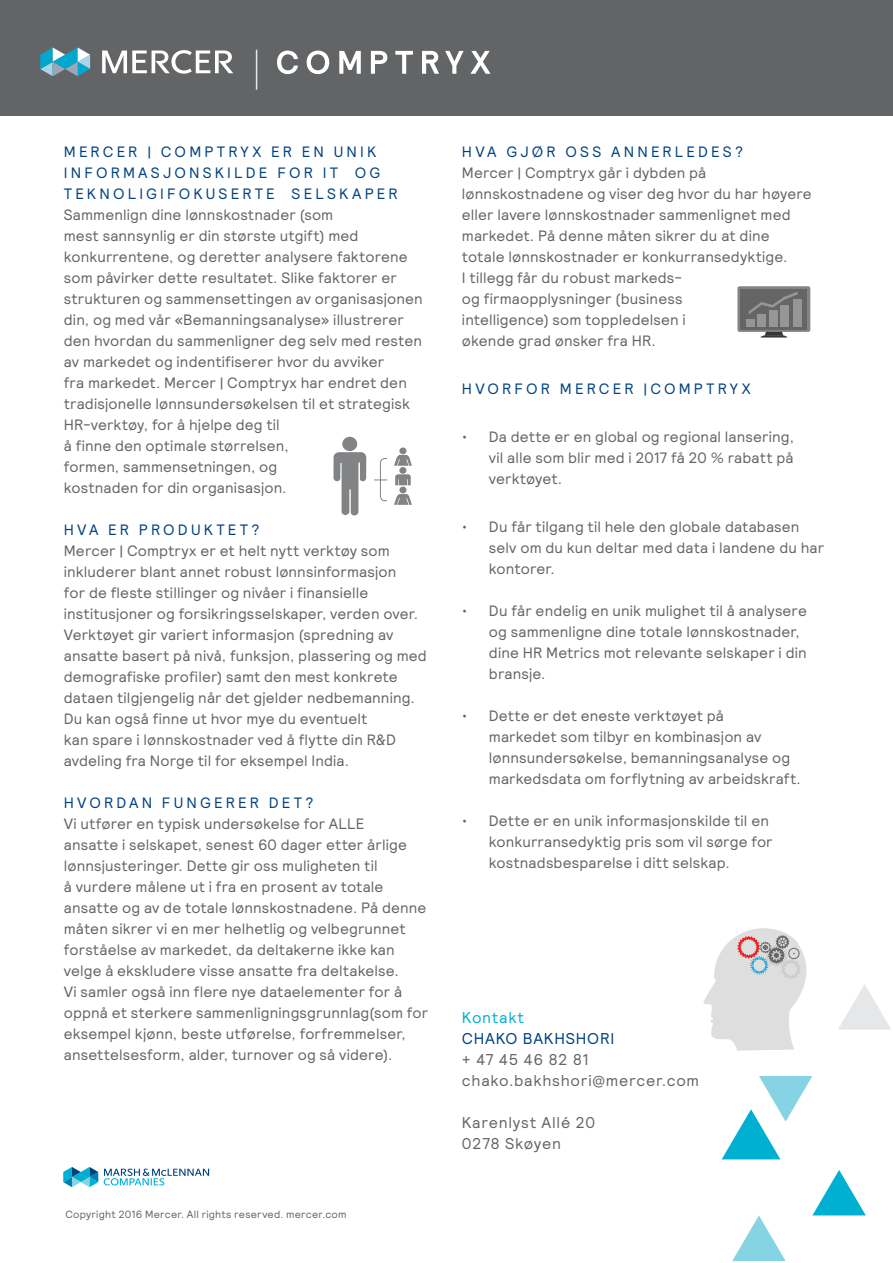
<style>
.page{position:relative;width:893px;height:1263px;background:#fff}
.page>*{position:absolute;margin:0;border:0;box-sizing:border-box;transform-origin:0 0}
.t1{font:15.6px/21px "Relative";letter-spacing:.04em;color:#636568}
.t2{font:15.6px "Relative";letter-spacing:.05em;color:#004280}
.t3{font:15.6px "Relative";color:#00b0d3}
.t4{font:15px/21px "Relative";letter-spacing:.01em;color:#636466}
.t5{font:15px/21px "Relative";letter-spacing:.21em;color:#004280}
.t6{font:10.5px "Relative";letter-spacing:.02em;color:#636466}
</style>
<div class="page">
<div style="left:0;top:0;width:893px;height:116px;background:#636466"></div>
<svg style="left:732px;top:1215px;width:54px;height:46px"></svg>
<svg style="left:838px;top:984px;width:53px;height:45px"></svg>
<svg style="left:722px;top:1076px;width:90px;height:83px"></svg>
<svg style="left:812px;top:1170px;width:54px;height:45px"></svg>
<hr style="left:256px;top:50px;width:1px;height:40px;background:#e6e7e8">
<div style="left:342px;top:437px;width:15px;height:14px;background:#828384;border-radius:50%"></div>
<svg style="left:333px;top:452px;width:33px;height:63px"></svg>
<div style="left:380px;top:458px;width:14px;height:43px;border:1px solid #636466;border-radius:4px"></div>
<div style="left:387px;top:457px;width:11px;height:46px;background:#fff"></div>
<div style="left:399px;top:467px;width:7px;height:7px;background:#828384;border-radius:50%"></div>
<svg style="left:395px;top:474px;width:16px;height:11px"></svg>
<div style="left:399px;top:447px;width:7px;height:7px;background:#828384;border-radius:50%"></div>
<svg style="left:394px;top:455px;width:18px;height:11px"></svg>
<div style="left:399px;top:487px;width:7px;height:6px;background:#828384;border-radius:50%"></div>
<svg style="left:394px;top:494px;width:18px;height:11px"></svg>
<svg style="left:374px;top:479px;width:13px;height:1px"></svg>
<div style="left:737px;top:286px;width:73px;height:46px;background:linear-gradient(to right,#848486,#848486);border-radius:2px"></div>
<div style="left:741px;top:289px;width:66px;height:41px;background:#666566"></div>
<svg style="left:760px;top:332px;width:27px;height:6px"></svg>
<div style="left:746px;top:319px;width:9px;height:8px;background:#959698"></div>
<div style="left:757px;top:315px;width:9px;height:12px;background:#959698"></div>
<div style="left:769px;top:310px;width:8px;height:17px;background:#959698"></div>
<div style="left:780px;top:305px;width:9px;height:22px;background:#959698"></div>
<div style="left:793px;top:300px;width:8px;height:27px;background:#959698"></div>
<svg style="left:748px;top:292px;width:50px;height:23px"></svg>
<svg style="left:703px;top:928px;width:104px;height:122px"></svg>
<svg style="left:40px;top:47px;width:50px;height:29px"></svg>
<svg style="left:102px;top:50px;width:131px;height:24px"></svg>
<svg style="left:277px;top:51px;width:21px;height:23px"></svg>
<svg style="left:307px;top:51px;width:22px;height:23px"></svg>
<svg style="left:339px;top:51px;width:22px;height:23px"></svg>
<svg style="left:371px;top:51px;width:16px;height:23px"></svg>
<svg style="left:395px;top:51px;width:18px;height:23px"></svg>
<svg style="left:422px;top:51px;width:17px;height:23px"></svg>
<svg style="left:445px;top:51px;width:18px;height:23px"></svg>
<svg style="left:471px;top:51px;width:19px;height:23px"></svg>
<svg style="left:104px;top:1168px;width:105px;height:17px"></svg>
<svg style="left:63px;top:1167px;width:35px;height:20px"></svg>
<p class="t5" style="left:64px;top:141px;width:332px">ME RCE R | Comptry x er en unik infor masjonskilde for it og teknoligifokuser te selskaper</p>
<p class="t4" style="left:64px;top:204px;width:360px">Sammenlign dine lønnskostnader (som<br>mest sannsynlig er din største utgift) med konkurrentene, og deretter analysere faktorene som påvirker dette resultatet. Slike faktorer er strukturen og sammensettingen av organisasjonen din, og med vår «Bemanningsanalyse» illustrerer den hvordan du sammenligner deg selv med resten av markedet og indentifiserer hvor du avviker<br>fra markedet. Mercer | Comptryx har endret den tradisjonelle lønnsundersøkelsen til et strategisk HR-verktøy, for å hjelpe deg til<br>å finne den optimale størrelsen,<br>formen, sammensetningen, og<br>kostnaden for din organisasjon.</p>
<p class="t5" style="left:64px;top:519px;width:197px">hv a er pr oduktet?</p>
<p class="t4" style="left:64px;top:540px;width:364px">M ercer | Comptryx er et helt nytt verktøy som inkluderer blant annet robust lønnsinformasjon<br>for de fleste stillinger og nivåer i finansielle institusjoner og forsikringsselskaper, verden over.<br>Verktøyet gir variert informasjon (spredning av ansatte basert på nivå, funksjon, plassering og med demografiske profiler) samt den mest konkrete dataen tilgjengelig når det gjelder nedbemanning.<br>Du kan også finne ut hvor mye du eventuelt<br>kan spare i lønnskostnader ved å flytte din R&amp;D avdeling fra Norge til for eksempel I ndia.</p>
<p class="t5" style="left:64px;top:792px;width:65px">HVORDAN</p>
<p class="t5" style="left:162px;top:792px;width:13px">FUNGE</p>
<p class="t5" style="left:226px;top:792px;width:55px">RER DET</p>
<p class="t5" style="left:305px;top:792px;width:10px">?</p>
<p class="t4" style="left:64px;top:813px;width:366px">Vi utfører en typisk undersøkelse for ALLE<br>ansatte i selskapet, senest 60 dager etter årlige lønnsjusteringer. Dette gir oss muligheten til<br>å vurdere målene ut i fra en prosent av totale ansatte og av de totale lønnskostnadene. På denne måten sikrer vi en mer helhetlig og velbegrunnet forståelse av markedet, da deltakerne ikke kan velge å ekskludere visse ansatte fra deltakelse.<br>Vi samler også inn flere nye dataelementer for å oppnå et sterkere sammenligningsgrunnlag(som for eksempel kjønn, beste utførelse, forfremmelser, ansettelsesform, alder, turnover og så videre).</p>
<p class="t6" style="left:65px;top:1207px;width:283px">Copyright 2016 M ercer. All rights reserved. mercer.com</p>
<p class="t5" style="left:462px;top:141px;width:58px">HVA GJØ</p>
<p class="t5" style="left:546px;top:141px;width:32px">R OSS</p>
<p class="t5" style="left:611px;top:141px;width:13px">ANNE</p>
<p class="t5" style="left:663px;top:141px;width:25px">RLEDES</p>
<p class="t5" style="left:735px;top:141px;width:10px">?</p>
<p class="t4" style="left:462px;top:162px;width:351px">M ercer | Comptryx går i dybden på lønnskostnadene og viser deg hvor du har høyere eller lavere lønnskostnader sammenlignet med markedet. På denne måten sikrer du at dine totale lønnskostnader er konkurransedyktige.<br>I tillegg får du robust markeds-<br>og firmaopplysninger (business<br>intelligence) som toppledelsen i<br>økende grad ønsker fra HR.</p>
<p class="t5" style="left:462px;top:378px;width:202px">HVORFO R ME RCE R |COMPT</p>
<p class="t5" style="left:718px;top:378px;width:34px">RYX</p>
<p class="t4" style="left:489px;top:426px;width:307px;text-align:justify;text-indent:-27px">• Da dette er en global og regional lansering, vil alle som blir med i 2017 få 20 % rabatt på verktøyet.</p>
<p class="t4" style="left:489px;top:516px;width:337px;text-indent:-27px">• Du får tilgang til hele den globale databasen selv om du kun deltar med data i landene du har kontorer.</p>
<p class="t4" style="left:489px;top:600px;width:319px;text-indent:-27px">• Du får endelig en unik mulighet til å analysere og sammenligne dine totale lønnskostnader, dine HR Metrics mot relevante selskaper i din bransje.</p>
<p class="t4" style="left:489px;top:705px;width:313px;text-indent:-27px">• Dette er det eneste verktøyet på<br>markedet som tilbyr en kombinasjon av lønnsundersøkelse, bemanningsanalyse og markedsdata om forflytning av arbeidskraft.</p>
<p class="t4" style="left:489px;top:810px;width:285px;text-indent:-27px">• Dette er en unik informasjonskilde til en konkurransedyktig pris som vil sørge for kostnadsbesparelse i ditt selskap.</p>
<p class="t3" style="left:462px;top:1007px;width:64px">Kontakt</p>
<p class="t2" style="left:462px;top:1028px;width:154px">chako bakhshori</p>
<p class="t1" style="left:462px;top:1048px;width:239px">+ 47 45 46 82 81 chako.bakhshori@mercer.com</p>
<p class="t1" style="left:462px;top:1112px;width:135px">Karenlyst Allé 20<br>0278 Skøyen</p>
</div>
